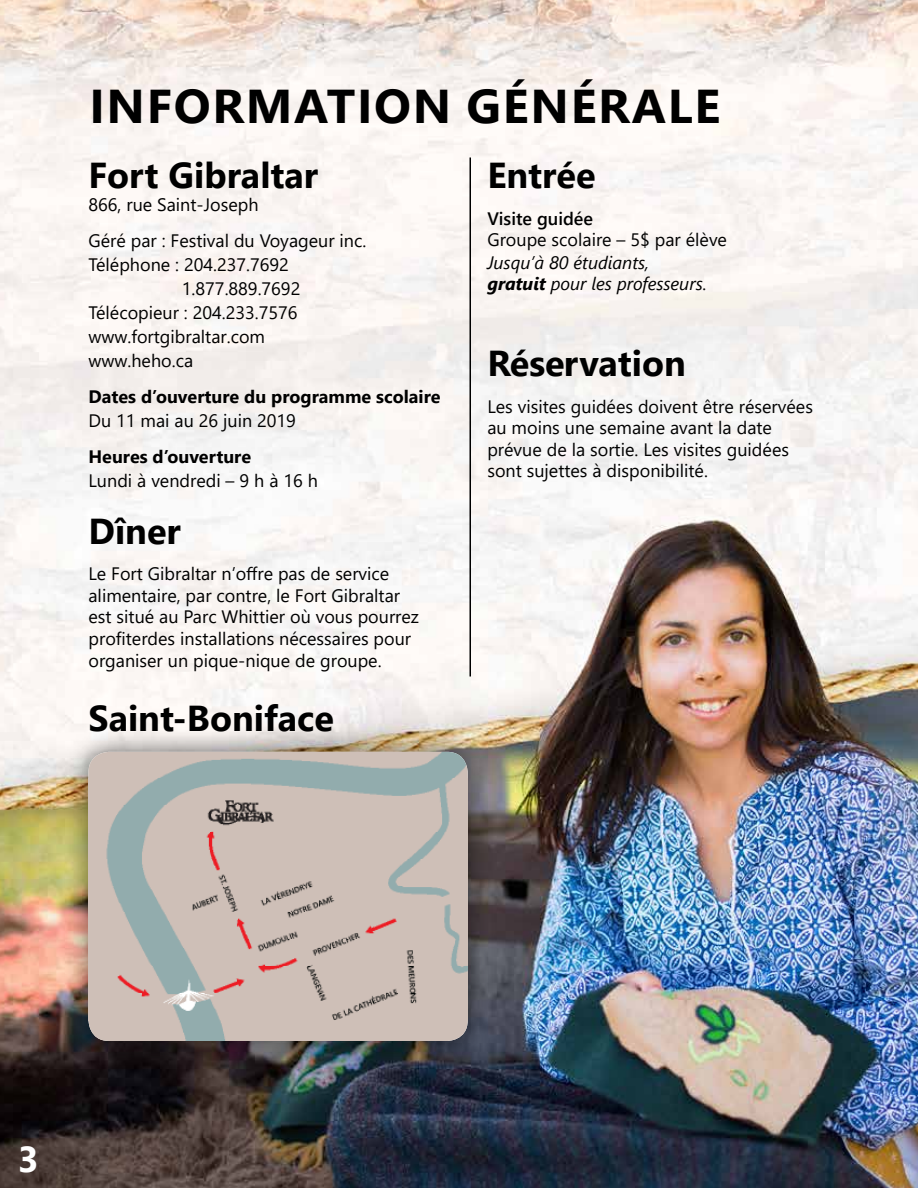
<style>
.page{position:relative;width:918px;height:1188px;background:#fff}
.page>*{position:absolute;margin:0;border:0;box-sizing:border-box;transform-origin:0 0}
.t1{font:700 47.4px "Segoe UI";letter-spacing:.035em;color:#000}
.t2{font:700 36px "Segoe UI";color:#000}
.t3{font:700 36px "Segoe UI";color:#fff}
.t4{font:18px/21.6px "Segoe UI";color:#000}
.t5{font:700 18px "Segoe UI";color:#000}
.t6{font:italic 18px/21.6px "Segoe UI";color:#000}
.t7{font:600 18px "Segoe UI";color:#000}
.s1{font-weight:700}
</style>
<div class="page">
<img style="left:0;top:0;width:918px;height:1188px">
<hr style="left:470px;top:158px;width:1px;height:518px;background:#000">
<div style="left:63px;top:726px;width:430px;height:340px;background:#000;opacity:.57"></div>
<img style="left:88px;top:752px;width:380px;height:289px">
<h1 class="t1" style="left:89px;top:61px;width:632px">INFORMATION GÉNÉRALE</h1>
<h2 class="t2" style="left:487px;top:141px;width:110px">Entrée</h2>
<p class="t7" style="left:487px;top:201px;width:107px">Visite guidée</p>
<p class="t4" style="left:487px;top:227px;width:241px">Groupe scolaire – 5$ par élève</p>
<p class="t6" style="left:487px;top:250px;width:221px">Jusqu’à 80 étudiants, <span class="s1">gratuit</span> pour les professeurs.</p>
<h2 class="t2" style="left:88px;top:141px;width:231px">Fort Gibraltar</h2>
<p class="t4" style="left:88px;top:185px;width:279px;line-height:36px">866, rue Saint-Joseph<br>Géré par : Festival du Voyageur inc.</p>
<p class="t4" style="left:88px;top:252px;width:202px">Téléphone : 204.237.7692</p>
<p class="t4" style="left:182px;top:276px;width:120px">1.877.889.7692</p>
<p class="t4" style="left:88px;top:300px;width:211px">Télécopieur : 204.233.7576</p>
<p class="t4" style="left:88px;top:324px;width:178px">www.fortgibraltar.com</p>
<p class="t4" style="left:88px;top:348px;width:106px">www.heho.ca</p>
<p class="t5" style="left:88px;top:380px;width:354px">Dates d’ouverture du programme scolaire</p>
<p class="t4" style="left:89px;top:408px;width:209px">Du 11 mai au 26 juin 2019</p>
<p class="t5" style="left:89px;top:440px;width:164px">Heures d’ouverture</p>
<p class="t4" style="left:89px;top:468px;width:231px">Lundi à vendredi – 9 h à 16 h</p>
<h2 class="t2" style="left:89px;top:497px;width:94px">Dîner</h2>
<p class="t4" style="left:89px;top:561px;width:332px">Le Fort Gibraltar n’offre pas de service alimentaire, par contre, le Fort Gibraltar est situé au Parc Whittier où vous pourrez profiterdes installations nécessaires pour organiser un pique-nique de groupe.</p>
<h2 class="t2" style="left:89px;top:684px;width:247px">Saint-Boniface</h2>
<h2 class="t2" style="left:487px;top:330px;width:200px">Réservation</h2>
<p class="t4" style="left:487px;top:394px;width:327px">Les visites guidées doivent être réservées au moins une semaine avant la date prévue de la sortie. Les visites guidées sont sujettes à disponibilité.</p>
<h2 class="t3" style="left:18px;top:1125px;width:22px">3</h2>
</div>
